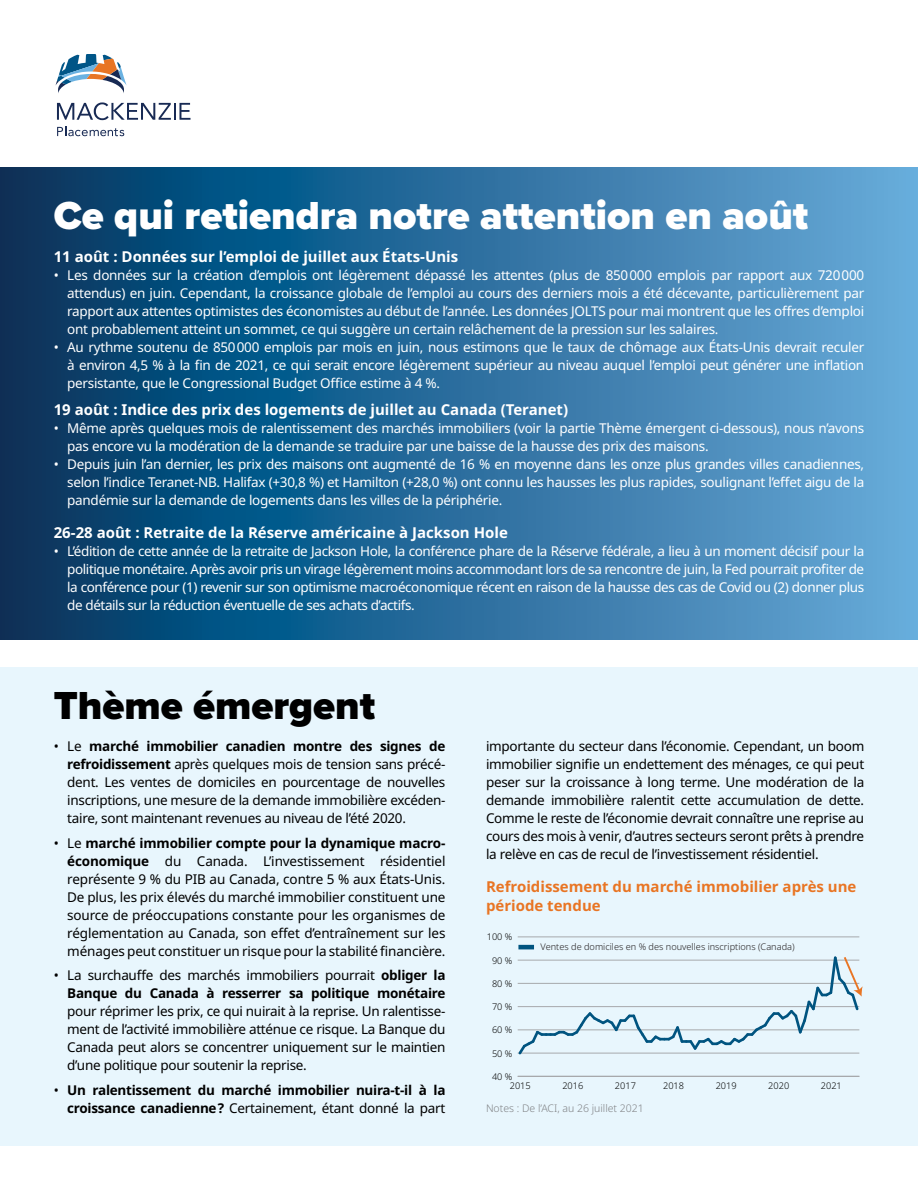
<style>
.page{position:relative;width:918px;height:1188px;background:#fff}
.page>*{position:absolute;margin:0;border:0;box-sizing:border-box;transform-origin:0 0}
.t1{font:900 40.5px "Proxima Nova";color:#fff}
.t2{font:900 40.5px "Proxima Nova";color:#000}
.H4{font:700 15px "Noto Sans";color:#fff}
.highlight-bullets{font:700 15px/19.5px "Noto Sans";color:#e87524}
.t3{font:13.5px/18px "Noto Sans";letter-spacing:-.02em;color:#fff;text-align:justify}
.t4{font:13.5px/18px "Noto Sans";letter-spacing:-.02em;color:#000;text-align:justify}
.t5{font:700 13.5px/18px "Noto Sans";letter-spacing:-.02em;color:#000;text-align:right}
.source{font:300 10.5px "Noto Sans";color:#808285}
.t6{font:300 9.15px "Noto Sans";color:#231f20}
.t7{font:300 9.15px "Noto Sans";color:#000}
.s1{font-weight:700}
.s2{font-weight:400}
</style>
<div class="page">
<svg style="left:56px;top:54px;width:71px;height:39px"></svg>
<svg style="left:57px;top:102px;width:134px;height:18px"></svg>
<svg style="left:57px;top:126px;width:67px;height:10px"></svg>
<svg style="left:0;top:167px;width:918px;height:473px;background:#296b99"></svg>
<div style="left:0;top:667px;width:918px;height:479px;background:#e8f6fd"></div>
<hr style="left:518px;top:945px;width:16px;height:4px;background:#005480">
<hr style="left:518px;top:1076px;width:341px;height:1px;background:#a7a9ac">
<hr style="left:518px;top:937px;width:341px;height:1px;background:#a7a9ac">
<svg style="left:517px;top:956px;width:346px;height:99px"></svg>
<h1 class="t1" style="left:54px;top:186px;width:756px">Ce qui retiendra notre attention en août</h1>
<p class="H4" style="left:54px;top:246px;width:406px">11 août : Données sur l’emploi de juillet aux États-Unis</p>
<p class="t3" style="left:67px;top:267px;width:799px;text-indent:-14px">• Les données sur la création d’emplois ont légèrement dépassé les attentes (plus de 850000 emplois par rapport aux 720000 attendus) en juin. Cependant, la croissance globale de l’emploi au cours des derniers mois a été décevante, particulièrement par rapport aux attentes optimistes des économistes au début de l’année. Les données JOLTS pour mai montrent que les offres d’emploi ont probablement atteint un sommet, ce qui suggère un certain relâchement de la pression sur les salaires.</p>
<p class="t3" style="left:67px;top:339px;width:799px;text-indent:-14px">• Au rythme soutenu de 850000 emplois par mois en juin, nous estimons que le taux de chômage aux États-Unis devrait reculer à environ 4,5 % à la fin de 2021, ce qui serait encore légèrement supérieur au niveau auquel l’emploi peut générer une inflation persistante, que le Congressional Budget Office estime à 4 %.</p>
<p class="H4" style="left:54px;top:399px;width:516px">19 août : Indice des prix des logements de juillet au Canada (Teranet)</p>
<p class="t3" style="left:67px;top:419px;width:799px;text-indent:-14px">• Même après quelques mois de ralentissement des marchés immobiliers (voir la partie Thème émergent ci-dessous), nous n’avons pas encore vu la modération de la demande se traduire par une baisse de la hausse des prix des maisons.</p>
<p class="t3" style="left:67px;top:455px;width:799px;text-indent:-14px">• Depuis juin l’an dernier, les prix des maisons ont augmenté de 16 % en moyenne dans les onze plus grandes villes canadiennes, selon l’indice Teranet-NB. Halifax (+30,8 %) et Hamilton (+28,0 %) ont connu les hausses les plus rapides, soulignant l’effet aigu de la pandémie sur la demande de logements dans les villes de la périphérie.</p>
<p class="H4" style="left:54px;top:522px;width:456px">26-28 août : Retraite de la Réserve américaine à Jackson Hole</p>
<p class="t3" style="left:67px;top:542px;width:799px;text-indent:-14px">• L’édition de cette année de la retraite de Jackson Hole, la conférence phare de la Réserve fédérale, a lieu à un moment décisif pour la politique monétaire. Après avoir pris un virage légèrement moins accommodant lors de sa rencontre de juin, la Fed pourrait profiter de la conférence pour (1) revenir sur son optimisme macroéconomique récent en raison de la hausse des cas de Covid ou (2) donner plus de détails sur la réduction éventuelle de ses achats d’actifs.</p>
<h1 class="t2" style="left:54px;top:676px;width:323px">Thème émergent</h1>
<p class="t4" style="left:67px;top:737px;width:380px;text-indent:-14px">• Le <span class="s1">marché immobilier canadien montre des signes de refroidissement</span> après quelques mois de tension sans précé&shy;dent. Les ventes de domiciles en pourcentage de nouvelles inscriptions, une mesure de la demande immobilière excéden&shy;taire, sont maintenant revenues au niveau de l’été 2020.</p>
<p class="t4" style="left:67px;top:834px;width:380px;text-indent:-14px">• Le <span class="s1">marché immobilier compte pour la dynamique macro&shy;économique</span> du Canada. L’investissement résidentiel représente 9 % du PIB au Canada, contre 5 % aux États-Unis.<br>De plus, les prix élevés du marché immobilier constituent une source de préoccupations constante pour les organismes de réglementation au Canada, son effet d’entraînement sur les ménages peut constituer un risque pour la stabilité financière.</p>
<p class="t4" style="left:67px;top:967px;width:380px;text-indent:-14px">• La surchauffe des marchés immobiliers pourrait <span class="s1">obliger la Banque du Canada à resserrer sa politique monétaire </span>pour réprimer les prix, ce qui nuirait à la reprise. Un ralentisse&shy;ment de l’activité immobilière atténue ce risque. La Banque du Canada peut alors se concentrer uniquement sur le maintien d’une politique pour soutenir la reprise.</p>
<p class="t5" style="left:54px;top:1082px;width:393px"><span class="s2">•</span> Un ralentissement du marché immobilier nuira-t-il à la croissance canadienne? <span class="s2">Certainement, étant donné la part</span></p>
<p class="t4" style="left:486px;top:737px;width:380px">importante du secteur dans l’économie. Cependant, un boom immobilier signifie un endettement des ménages, ce qui peut peser sur la croissance à long terme. Une modération de la demande immobilière ralentit cette accumulation de dette.<br>Comme le reste de l’économie devrait connaître une reprise au cours des mois à venir, d’autres secteurs seront prêts à prendre la relève en cas de recul de l’investissement résidentiel.</p>
<p class="highlight-bullets" style="left:486px;top:877px;width:372px">Refroidissement du marché immobilier après une période tendue</p>
<p class="t6" style="left:541px;top:941px;width:256px">Ventes de domiciles en % des nouvelles inscriptions (Canada)</p>
<p class="t7" style="left:487px;top:931px;width:27px">100 %</p>
<p class="t7" style="left:492px;top:954px;width:22px">90 %</p>
<p class="t7" style="left:492px;top:977px;width:22px">80 %</p>
<p class="t7" style="left:492px;top:1000px;width:22px">70 %</p>
<p class="t7" style="left:492px;top:1024px;width:22px">60 %</p>
<p class="t7" style="left:492px;top:1047px;width:22px">50 %</p>
<p class="t7" style="left:492px;top:1070px;width:22px">40 %</p>
<p class="t7" style="left:510px;top:1079px;width:22px">2015</p>
<p class="t7" style="left:562px;top:1079px;width:22px">2016</p>
<p class="t7" style="left:615px;top:1079px;width:22px">2017</p>
<p class="t7" style="left:663px;top:1079px;width:22px">2018</p>
<p class="t7" style="left:716px;top:1079px;width:22px">2019</p>
<p class="t7" style="left:768px;top:1079px;width:22px">2020</p>
<p class="t7" style="left:821px;top:1079px;width:22px">2021</p>
<p class="source" style="left:486px;top:1101px;width:159px">Notes : De l’ACI, au 26 juillet 2021</p>
</div>
